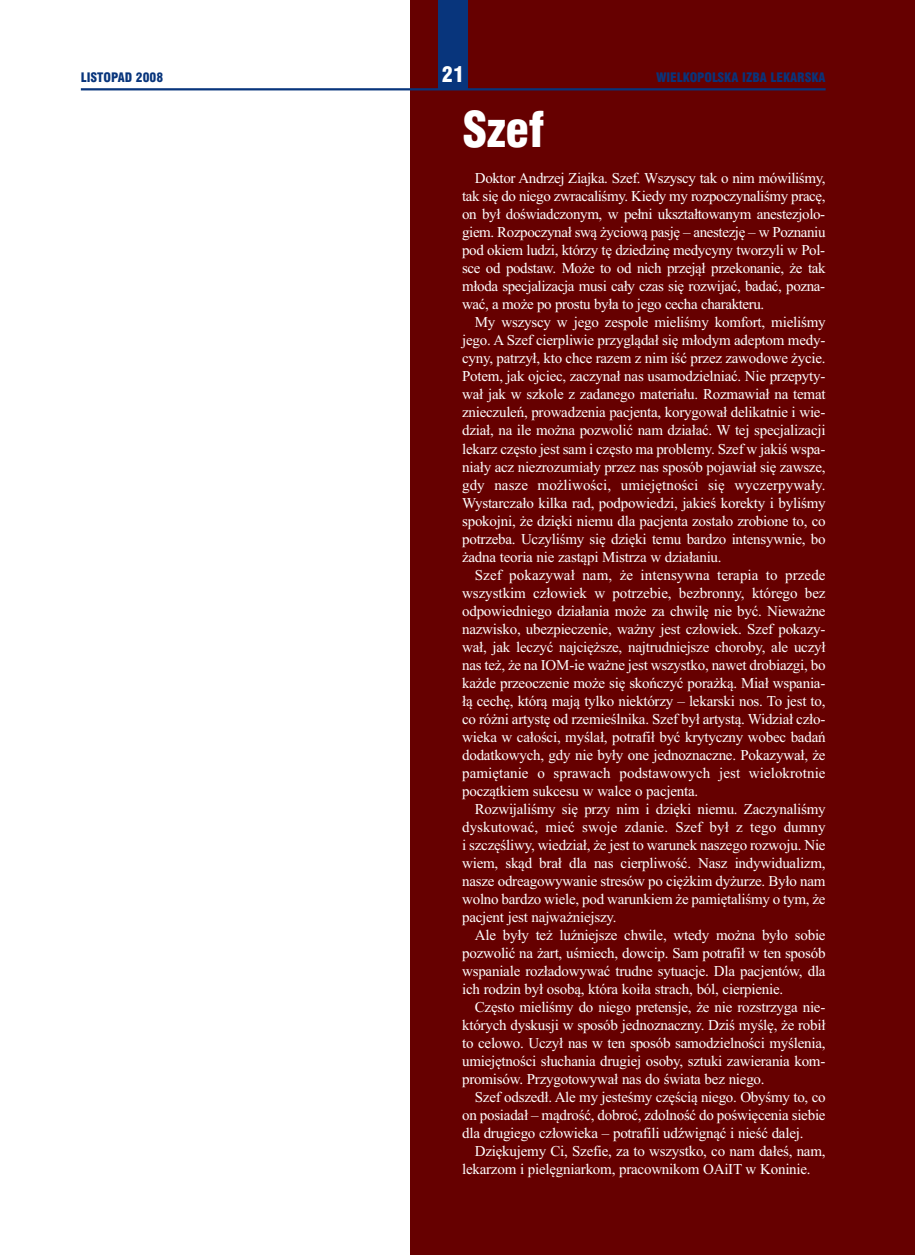
<style>
.page{position:relative;width:915px;height:1255px;background:#fff}
.page>*{position:absolute;margin:0;border:0;box-sizing:border-box;transform-origin:0 0}
.t1{font:48px "Swis 721 Blk Cn EU";color:#fff}
.t2{font:21px "Swis 721 Blk Cn EU";color:#fff}
.t3{font:15px/18px "Times New Roman";letter-spacing:-.015em;color:#fff;text-align:justify}
.t4{font:12.75px "Swis 721 Blk Cn EU";color:#08357c}
</style>
<div class="page">
<div style="left:410px;top:0;width:504px;height:1254px;background:#600"></div>
<hr style="left:81px;top:88px;width:744px;height:2px;background:#08357c">
<div style="left:438px;top:0;width:30px;height:89px;background:#08357c"></div>
<p class="t4" style="left:81px;top:69px;width:84px">LISTOPAD 2008</p>
<h2 class="t2" style="left:442px;top:61px;width:24px">21</h2>
<p class="t4" style="left:656px;top:69px;width:171px">WIELKOPOLSKA IZBA LEKARSKA</p>
<h1 class="t1" style="left:462px;top:99px;width:84px">Szef</h1>
<p class="t3" style="left:462px;top:169px;width:365px;text-indent:13px">Doktor Andrzej Ziajka. Szef. Wszyscy tak o nim mówiliśmy, tak się do niego zwracaliśmy. Kiedy my rozpoczynaliśmy pracę, on był doświadczonym, w pełni ukształtowanym anestezjolo&shy;giem. Rozpoczynał swą życiową pasję – anestezję – w Poznaniu pod okiem ludzi, którzy tę dziedzinę medycyny tworzyli w Pol&shy;sce od podstaw. Może to od nich przejął przekonanie, że tak młoda specjalizacja musi cały czas się rozwijać, badać, pozna&shy;wać, a może po prostu była to jego cecha charakteru.</p>
<p class="t3" style="left:462px;top:313px;width:365px;text-indent:13px">My wszyscy w jego zespole mieliśmy komfort, mieliśmy jego. A Szef cierpliwie przyglądał się młodym adeptom medy&shy;cyny, patrzył, kto chce razem z nim iść przez zawodowe życie.<br>Potem, jak ojciec, zaczynał nas usamodzielniać. Nie przepyty&shy;wał jak w szkole z zadanego materiału. Rozmawiał na temat znieczuleń, prowadzenia pacjenta, korygował delikatnie i wie&shy;dział, na ile można pozwolić nam działać. W tej specjalizacji lekarz często jest sam i często ma problemy. Szef w jakiś wspa&shy;niały acz niezrozumiały przez nas sposób pojawiał się zawsze, gdy nasze możliwości, umiejętności się wyczerpywały.<br>Wystarczało kilka rad, podpowiedzi, jakieś korekty i byliśmy spokojni, że dzięki niemu dla pacjenta zostało zrobione to, co potrzeba. Uczyliśmy się dzięki temu bardzo intensywnie, bo żadna teoria nie zastąpi Mistrza w działaniu.</p>
<p class="t3" style="left:462px;top:565px;width:365px;text-indent:13px">Szef pokazywał nam, że intensywna terapia to przede wszystkim człowiek w potrzebie, bezbronny, którego bez odpowiedniego działania może za chwilę nie być. Nieważne nazwisko, ubezpieczenie, ważny jest człowiek. Szef pokazy&shy;wał, jak leczyć najcięższe, najtrudniejsze choroby, ale uczył nas też, że na IOM-ie ważne jest wszystko, nawet drobiazgi, bo każde przeoczenie może się skończyć porażką. Miał wspania&shy;łą cechę, którą mają tylko niektórzy – lekarski nos. To jest to, co różni artystę od rzemieślnika. Szef był artystą. Widział czło&shy;wieka w całości, myślał, potrafił być krytyczny wobec badań dodatkowych, gdy nie były one jednoznaczne. Pokazywał, że pamiętanie o sprawach podstawowych jest wielokrotnie początkiem sukcesu w walce o pacjenta.</p>
<p class="t3" style="left:462px;top:799px;width:365px;text-indent:13px">Rozwijaliśmy się przy nim i dzięki niemu. Zaczynaliśmy dyskutować, mieć swoje zdanie. Szef był z tego dumny i szczęśliwy, wiedział, że jest to warunek naszego rozwoju. Nie wiem, skąd brał dla nas cierpliwość. Nasz indywidualizm, nasze odreagowywanie stresów po ciężkim dyżurze. Było nam wolno bardzo wiele, pod warunkiem że pamiętaliśmy o tym, że pacjent jest najważniejszy.</p>
<p class="t3" style="left:462px;top:925px;width:365px;text-indent:13px">Ale były też luźniejsze chwile, wtedy można było sobie pozwolić na żart, uśmiech, dowcip. Sam potrafił w ten sposób wspaniale rozładowywać trudne sytuacje. Dla pacjentów, dla ich rodzin był osobą, która koiła strach, ból, cierpienie.</p>
<p class="t3" style="left:462px;top:997px;width:365px;text-indent:13px">Często mieliśmy do niego pretensje, że nie rozstrzyga nie&shy;których dyskusji w sposób jednoznaczny. Dziś myślę, że robił to celowo. Uczył nas w ten sposób samodzielności myślenia, umiejętności słuchania drugiej osoby, sztuki zawierania kom&shy;promisów. Przygotowywał nas do świata bez niego.</p>
<p class="t3" style="left:462px;top:1087px;width:365px;text-indent:13px">Szef odszedł. Ale my jesteśmy częścią niego. Obyśmy to, co on posiadał – mądrość, dobroć, zdolność do poświęcenia siebie dla drugiego człowieka – potrafili udźwignąć i nieść dalej.</p>
<p class="t3" style="left:462px;top:1141px;width:365px;text-indent:13px">Dziękujemy Ci, Szefie, za to wszystko, co nam dałeś, nam, lekarzom i pielęgniarkom, pracownikom OAiIT w Koninie.</p>
</div>
